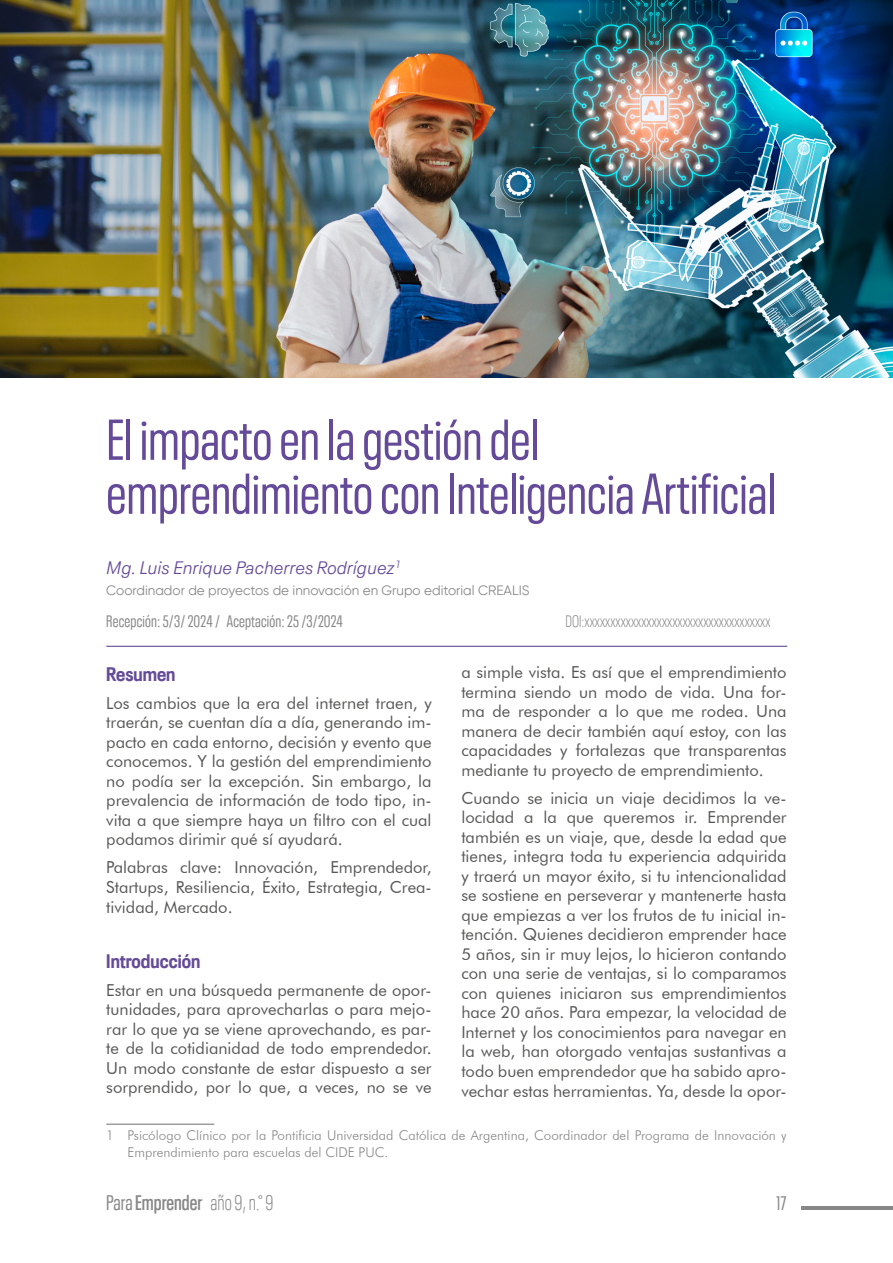
<style>
.page{position:relative;width:893px;height:1263px;background:#fff}
.page>*{position:absolute;margin:0;border:0;box-sizing:border-box;transform-origin:0 0}
.t1{font:condensed 57px/54px "Neue Plak";color:#644a98}
.t2{font:600 condensed 21px "Neue Plak";color:#878787}
.t3{font:700 condensed 19.5px "Neue Plak";color:#644a98}
.t4{font:condensed 19.5px "Neue Plak";color:#878787}
.t5{font:italic 300 18px "Neue Plak Text";color:#644a98}
.t6{font:16.5px/19.5px "Futura BT";color:#575756;text-align:justify}
.t7{font:300 condensed 16.5px "Neue Plak";letter-spacing:.005em;color:#878787}
.t8{font:condensed 16.5px "Neue Plak";letter-spacing:.01em;color:#878787}
.t9{font:300 13.5px/16.2px "Futura BT";color:#878787}
.t10{font:13.5px "Gilroy";color:#878787}
.s1{font-weight:400}
.s2{font-weight:300}
</style>
<div class="page">
<hr style="left:801px;top:1206px;width:92px;height:4px;background:#878787">
<img style="left:0;top:0;width:893px;height:377px">
<hr style="left:106px;top:646px;width:681px;height:1px;background:#644a98">
<hr style="left:106px;top:1123px;width:108px;height:2px;background:#9d9d9c">
<h1 class="t1" style="left:106px;top:408px;width:671px">El impacto en la gestión del emprendimiento con Inteligencia Artificial</h1>
<p class="t5" style="left:106px;top:553px;width:296px">Mg. Luis Enrique Pacherres Rodríguez<sup>1</sup></p>
<p class="t10" style="left:106px;top:581px;width:425px">Coordinador de proyectos de innovación en Grupo editorial CREALIS</p>
<p class="t8" style="left:106px;top:610px;width:238px">Recepción: 5/3/ 2024 / Aceptación: 25 /3/2024</p>
<p class="t7" style="left:565px;top:610px;width:206px">DOI:xxxxxxxxxxxxxxxxxxxxxxxxxxxxxxxxxxxx</p>
<p class="t3" style="left:106px;top:659px;width:73px">Resumen<sup>1</sup></p>
<p class="t6" style="left:106px;top:693px;width:327px">Los cambios que la era del internet traen, y traerán, se cuentan día a día, generando im&shy;pacto en cada entorno, decisión y evento que conocemos. Y la gestión del emprendimiento no podía ser la excepción. Sin embargo, la prevalencia de información de todo tipo, in&shy;vita a que siempre haya un filtro con el cual podamos dirimir qué sí ayudará.</p>
<p class="t6" style="left:106px;top:857px;width:327px">Palabras clave: Innovación, Emprendedor, Startups, Resiliencia, Éxito, Estrategia, Crea&shy;tividad, Mercado.</p>
<p class="t3" style="left:106px;top:946px;width:96px">Introducción</p>
<p class="t6" style="left:106px;top:980px;width:327px">Estar en una búsqueda permanente de opor&shy;tunidades, para aprovecharlas o para mejo&shy;rar lo que ya se viene aprovechando, es par&shy;te de la cotidianidad de todo emprendedor.<br>Un modo constante de estar dispuesto a ser sorprendido, por lo que, a veces, no se ve</p>
<p class="t9" style="left:128px;top:1127px;width:661px;text-indent:-21px">1 Psicólogo Clínico por la Pontificia Universidad Católica de Argentina, Coordinador del Programa de Innovación y<br>Emprendimiento para escuelas del CIDE PUC.</p>
<p class="t6" style="left:461px;top:662px;width:327px">a simple vista. Es así que el emprendimiento termina siendo un modo de vida. Una for&shy;ma de responder a lo que me rodea. Una manera de decir también aquí estoy, con las capacidades y fortalezas que transparentas mediante tu proyecto de emprendimiento.</p>
<p class="t6" style="left:461px;top:788px;width:327px">Cuando se inicia un viaje decidimos la ve&shy;locidad a la que queremos ir. Emprender también es un viaje, que, desde la edad que tienes, integra toda tu experiencia adquirida y traerá un mayor éxito, si tu intencionalidad se sostiene en perseverar y mantenerte hasta que empiezas a ver los frutos de tu inicial in&shy;tención. Quienes decidieron emprender hace 5 años, sin ir muy lejos, lo hicieron contando con una serie de ventajas, si lo comparamos con quienes iniciaron sus emprendimientos hace 20 años. Para empezar, la velocidad de Internet y los conocimientos para navegar en la web, han otorgado ventajas sustantivas a todo buen emprendedor que ha sabido apro&shy;vechar estas herramientas. Ya, desde la opor-</p>
<p class="t2" style="left:106px;top:1188px;width:169px"><span class="s1">Para</span> Emprender <span class="s2">año 9, n.° 9</span></p>
<p class="t4" style="left:776px;top:1189px;width:12px">17</p>
</div>
